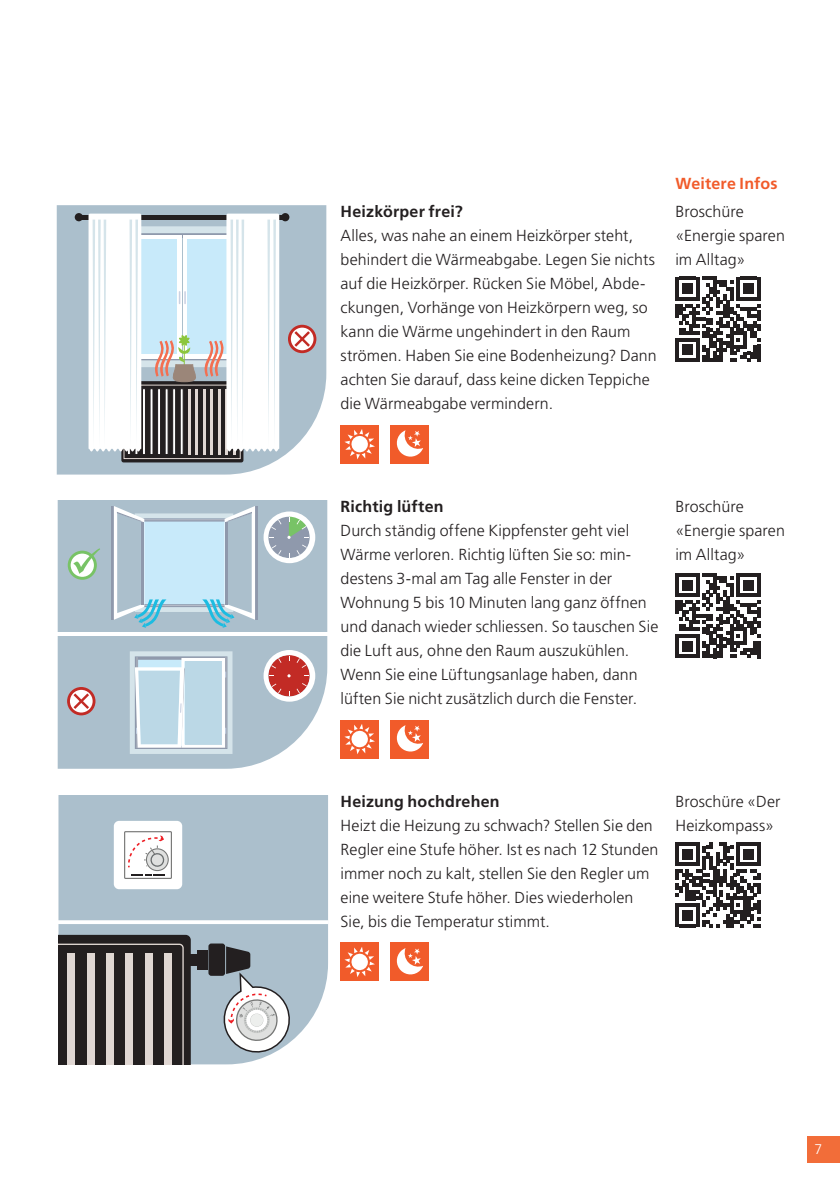
<style>
.page{position:relative;width:840px;height:1191px;background:#fff}
.page>*{position:absolute;margin:0;border:0;box-sizing:border-box;transform-origin:0 0}
.Fliesstext{font:300 16px/24px "Frutiger LT Std";letter-spacing:.005em;color:#231f20}
.Fliesstext_fett{font:700 16px "Frutiger LT Std";letter-spacing:.015em;color:#231f20}
.Fliesstext_fett-2{font:700 16px "Frutiger LT Std";letter-spacing:.01em;color:#f15b2a}
.t1{font:300 14px "Frutiger LT Std";color:#fff}
</style>
<div class="page">
<svg style="left:57px;top:205px;width:269px;height:269px;background:#b0c3ce"></svg>
<div style="left:121px;top:381px;width:122px;height:81px;border:1px solid #231f20;border-radius:2px"></div>
<div style="left:79px;top:215px;width:206px;height:5px;background:#231f20"></div>
<div style="left:75px;top:213px;width:8px;height:8px;background:#231f20;border-radius:50%"></div>
<div style="left:281px;top:213px;width:8px;height:8px;background:#231f20;border-radius:50%"></div>
<svg style="left:88px;top:214px;width:191px;height:245px"></svg>
<svg style="left:289px;top:326px;width:26px;height:26px"></svg>
<div style="left:288px;top:325px;width:28px;height:28px;border:3px solid #c22b25;border-radius:50%"></div>
<svg style="left:294px;top:331px;width:16px;height:16px"></svg>
<div style="left:340px;top:425px;width:38px;height:38px;background:#f15b2a"></div>
<svg style="left:344px;top:429px;width:31px;height:30px"></svg>
<div style="left:390px;top:425px;width:38px;height:38px;background:#f15b2a"></div>
<svg style="left:396px;top:430px;width:27px;height:27px"></svg>
<hr style="left:675px;top:277px;width:3px;height:23px;background:#231f20">
<hr style="left:675px;top:304px;width:3px;height:14px;background:#231f20">
<hr style="left:675px;top:338px;width:3px;height:24px;background:#231f20">
<svg style="left:678px;top:277px;width:82px;height:85px"></svg>
<hr style="left:756px;top:345px;width:4px;height:17px;background:#231f20">
<div style="left:58px;top:500px;width:269px;height:268px;background:#abbfcc"></div>
<hr style="left:111px;top:506px;width:3px;height:114px;background:#8f99ac">
<hr style="left:255px;top:506px;width:2px;height:114px;background:#8f99ac">
<svg style="left:130px;top:651px;width:102px;height:103px;background:#c7dde7"></svg>
<svg style="left:114px;top:506px;width:141px;height:122px;background:#b8d3e1"></svg>
<svg style="left:67px;top:687px;width:28px;height:28px"></svg>
<svg style="left:68px;top:548px;width:32px;height:32px"></svg>
<hr style="left:57px;top:632px;width:271px;height:4px;background:#fff">
<svg style="left:263px;top:511px;width:52px;height:52px"></svg>
<svg style="left:263px;top:650px;width:52px;height:51px"></svg>
<div style="left:340px;top:720px;width:38px;height:38px;background:#f15b2a"></div>
<svg style="left:344px;top:724px;width:31px;height:30px"></svg>
<div style="left:390px;top:720px;width:38px;height:38px;background:#f15b2a"></div>
<svg style="left:396px;top:725px;width:27px;height:27px"></svg>
<hr style="left:675px;top:573px;width:3px;height:24px;background:#231f20">
<hr style="left:675px;top:600px;width:3px;height:14px;background:#231f20">
<hr style="left:675px;top:634px;width:3px;height:24px;background:#231f20">
<svg style="left:678px;top:573px;width:82px;height:85px"></svg>
<hr style="left:756px;top:641px;width:4px;height:17px;background:#231f20">
<svg style="left:58px;top:795px;width:270px;height:269px;background:#afc2ce"></svg>
<svg style="left:58px;top:935px;width:133px;height:129px;background:#2b2728"></svg>
<div style="left:67px;top:953px;width:8px;height:111px;background:#e0d7d3"></div>
<div style="left:87px;top:953px;width:7px;height:111px;background:#e0d7d3"></div>
<div style="left:106px;top:953px;width:8px;height:111px;background:#e0d7d3"></div>
<div style="left:125px;top:953px;width:8px;height:111px;background:#e0d7d3"></div>
<div style="left:145px;top:953px;width:7px;height:111px;background:#e0d7d3"></div>
<div style="left:164px;top:953px;width:8px;height:111px;background:#e0d7d3"></div>
<div style="left:209px;top:944px;width:15px;height:31px;background:#231f20;border-radius:2px"></div>
<div style="left:208px;top:943px;width:17px;height:32px;border:1px solid #231f20;border-radius:2px"></div>
<div style="left:197px;top:950px;width:11px;height:19px;background:#231f20"></div>
<div style="left:190px;top:954px;width:6px;height:11px;background:#231f20"></div>
<div style="left:114px;top:821px;width:68px;height:68px;background:#fff;border-radius:5px"></div>
<div style="left:124px;top:831px;width:47px;height:47px;border:1px solid #616160"></div>
<svg style="left:146px;top:849px;width:22px;height:21px"></svg>
<div style="left:146px;top:848px;width:23px;height:23px;border:1px solid #757675;border-radius:50%"></div>
<svg style="left:131px;top:875px;width:34px;height:1px"></svg>
<svg style="left:128px;top:835px;width:37px;height:34px"></svg>
<svg style="left:58px;top:920px;width:270px;height:4px"></svg>
<svg style="left:220px;top:946px;width:73px;height:110px"></svg>
<div style="left:340px;top:942px;width:38px;height:39px;background:#f15b2a"></div>
<svg style="left:344px;top:947px;width:31px;height:30px"></svg>
<div style="left:390px;top:942px;width:38px;height:39px;background:#f15b2a"></div>
<svg style="left:396px;top:948px;width:27px;height:27px"></svg>
<svg style="left:675px;top:842px;width:85px;height:85px"></svg>
<div style="left:807px;top:1136px;width:32px;height:26px;background:#f26d39"></div>
<p class="Fliesstext_fett" style="left:340px;top:202px;width:124px">Heizkörper frei?</p>
<p class="Fliesstext" style="left:340px;top:224px;width:317px">Alles, was nahe an einem Heizkörper steht, behindert die Wärmeabgabe. Legen Sie nichts auf die Heizkörper. Rücken Sie Möbel, Abde&shy;ckungen, Vorhänge von Heizkörpern weg, so kann die Wärme ungehindert in den Raum strömen. Haben Sie eine Bodenheizung? Dann achten Sie darauf, dass keine dicken Teppiche die Wärmeabgabe vermindern.</p>
<p class="Fliesstext_fett-2" style="left:675px;top:174px;width:104px">Weitere Infos</p>
<p class="Fliesstext" style="left:675px;top:200px;width:111px">Broschüre «Energie sparen im Alltag»</p>
<p class="Fliesstext_fett" style="left:340px;top:497px;width:105px">Richtig lüften</p>
<p class="Fliesstext" style="left:340px;top:519px;width:319px">Durch ständig offene Kippfenster geht viel Wärme verloren. Richtig lüften Sie so: min&shy;destens 3-mal am Tag alle Fenster in der Wohnung 5 bis 10 Minuten lang ganz öffnen und danach wieder schliessen. So tauschen Sie die Luft aus, ohne den Raum auszukühlen.</p>
<p class="Fliesstext" style="left:340px;top:663px;width:298px">Wenn Sie eine Lüftungsanlage haben, dann lüften Sie nicht zusätzlich durch die Fenster.</p>
<p class="Fliesstext" style="left:675px;top:495px;width:111px">Broschüre «Energie sparen im Alltag»</p>
<p class="Fliesstext_fett" style="left:340px;top:792px;width:160px">Heizung hochdrehen</p>
<p class="Fliesstext" style="left:340px;top:813px;width:319px">Heizt die Heizung zu schwach? Stellen Sie den Regler eine Stufe höher. Ist es nach 12 Stunden immer noch zu kalt, stellen Sie den Regler um eine weitere Stufe höher. Dies wiederholen Sie, bis die Temperatur stimmt.</p>
<p class="Fliesstext" style="left:675px;top:789px;width:107px">Broschüre «Der<br>Heizkompass»</p>
<p class="t1" style="left:814px;top:1141px;width:9px">7</p>
</div>
